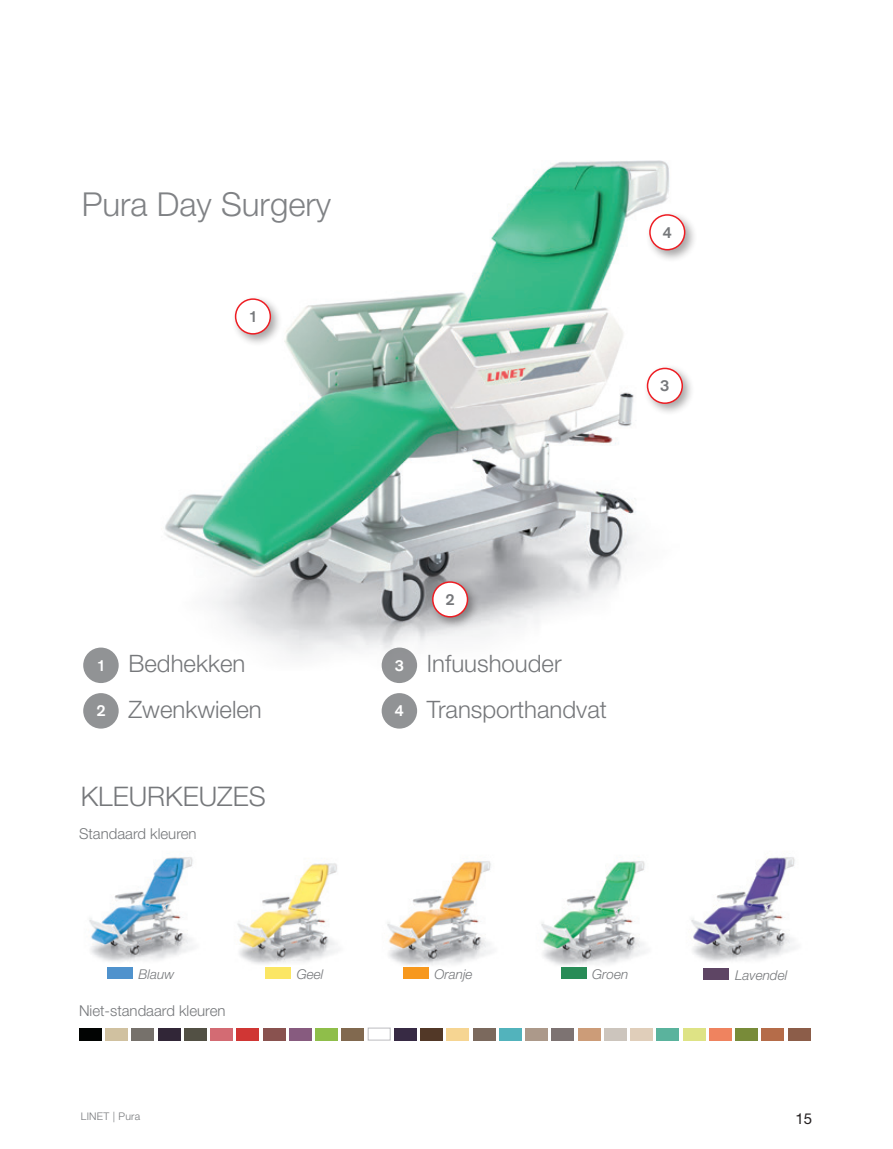
<style>
.page{position:relative;width:893px;height:1149px;background:#fff}
.page>*{position:absolute;margin:0;border:0;box-sizing:border-box;transform-origin:0 0}
.t1{font:300 33px "Helvetica Neue LT Pro";color:#808285}
._001_bullet{font:300 27px "Helvetica Neue LT Pro";color:#76787b}
._001_bullet-2{font:300 24px "Helvetica Neue LT Pro";color:#76787b}
._001_bullet-3{font:500 16.5px "Accius TOT";color:#76787b}
._001_bullet-4{font:500 16.5px "Accius TOT";color:#fff}
._02_titulek_02{font:300 15px "Helvetica Neue LT Pro";color:#76787b}
.t2{font:15px "Helvetica Neue LT Pro";color:#231f20}
._02_titulek_02-2{font:italic 300 13.5px "Helvetica Neue LT Pro";color:#76787b}
.t3{font:300 10.5px "Helvetica Neue LT Pro";letter-spacing:.025em;color:#76787b}
</style>
<div class="page">
<img style="left:83px;top:160px;width:586px;height:510px">
<div style="left:428px;top:577px;width:52px;height:52px;background:#231f20;opacity:.4"></div>
<div style="left:433px;top:582px;width:34px;height:34px;background:#fff;border-radius:50%"></div>
<div style="left:432px;top:581px;width:36px;height:36px;border:2px solid #ee1d23;border-radius:50%"></div>
<div style="left:643px;top:364px;width:52px;height:52px;background:#231f20;opacity:.4"></div>
<div style="left:647px;top:368px;width:35px;height:35px;background:#fff;border-radius:50%"></div>
<div style="left:647px;top:367px;width:36px;height:37px;border:2px solid #ee1d23;border-radius:50%"></div>
<div style="left:645px;top:211px;width:52px;height:51px;background:#231f20;opacity:.4"></div>
<div style="left:650px;top:215px;width:35px;height:34px;background:#fff;border-radius:50%"></div>
<div style="left:649px;top:214px;width:36px;height:36px;border:2px solid #ee1d23;border-radius:50%"></div>
<div style="left:231px;top:295px;width:52px;height:51px;background:#231f20;opacity:.4"></div>
<div style="left:236px;top:299px;width:34px;height:35px;background:#fff;border-radius:50%"></div>
<div style="left:235px;top:298px;width:36px;height:36px;border:2px solid #ee1d23;border-radius:50%"></div>
<img style="left:89px;top:857px;width:104px;height:105px">
<img style="left:691px;top:857px;width:104px;height:112px">
<img style="left:237px;top:862px;width:101px;height:102px">
<img style="left:387px;top:861px;width:104px;height:105px">
<img style="left:541px;top:861px;width:104px;height:112px">
<div style="left:79px;top:1027px;width:23px;height:13px;background:#020403"></div>
<div style="left:446px;top:1027px;width:23px;height:13px;background:#f6d592"></div>
<div style="left:263px;top:1027px;width:23px;height:13px;background:#89524f"></div>
<div style="left:630px;top:1027px;width:23px;height:13px;background:#e0ceba"></div>
<div style="left:158px;top:1027px;width:23px;height:13px;background:#312637"></div>
<div style="left:525px;top:1027px;width:23px;height:13px;background:#ac998a"></div>
<div style="left:342px;top:1027px;width:22px;height:13px;background:#81694f"></div>
<div style="left:709px;top:1027px;width:23px;height:13px;background:#ef835f"></div>
<div style="left:105px;top:1027px;width:23px;height:13px;background:#d0c1a0"></div>
<div style="left:473px;top:1027px;width:23px;height:13px;background:#7b695d"></div>
<div style="left:289px;top:1027px;width:23px;height:13px;background:#875b7f"></div>
<div style="left:656px;top:1027px;width:23px;height:13px;background:#5ab39d"></div>
<div style="left:184px;top:1027px;width:23px;height:13px;background:#525044"></div>
<div style="left:551px;top:1027px;width:23px;height:13px;background:#7d7372"></div>
<div style="left:368px;top:1027px;width:23px;height:13px;background:#fff;border:1px solid #bcbdc0"></div>
<div style="left:735px;top:1027px;width:23px;height:13px;background:#788b39"></div>
<div style="left:132px;top:1027px;width:22px;height:13px;background:#76716b"></div>
<div style="left:499px;top:1027px;width:23px;height:13px;background:#52b3bc"></div>
<div style="left:315px;top:1027px;width:23px;height:13px;background:#8fbe4a"></div>
<div style="left:683px;top:1027px;width:22px;height:13px;background:#dee385"></div>
<div style="left:210px;top:1027px;width:23px;height:13px;background:#d36b73"></div>
<div style="left:578px;top:1027px;width:22px;height:13px;background:#cc9c78"></div>
<div style="left:394px;top:1027px;width:23px;height:13px;background:#372a44"></div>
<div style="left:761px;top:1027px;width:23px;height:13px;background:#b56c49"></div>
<div style="left:237px;top:1027px;width:22px;height:13px;background:#d03634"></div>
<div style="left:604px;top:1027px;width:23px;height:13px;background:#ccc5bd"></div>
<div style="left:420px;top:1027px;width:23px;height:13px;background:#523827"></div>
<div style="left:788px;top:1027px;width:22px;height:13px;background:#8c5d49"></div>
<div style="left:83px;top:647px;width:36px;height:35px;background:#919395;border-radius:50%"></div>
<div style="left:83px;top:693px;width:36px;height:35px;background:#919395;border-radius:50%"></div>
<div style="left:382px;top:647px;width:35px;height:35px;background:#919395;border-radius:50%"></div>
<div style="left:382px;top:693px;width:35px;height:35px;background:#919395;border-radius:50%"></div>
<div style="left:107px;top:967px;width:26px;height:11px;background:#4f92cd"></div>
<div style="left:265px;top:967px;width:26px;height:11px;background:#fbe664"></div>
<div style="left:403px;top:967px;width:26px;height:11px;background:#f7981d"></div>
<div style="left:561px;top:967px;width:25px;height:11px;background:#288c57"></div>
<div style="left:704px;top:968px;width:25px;height:11px;background:#5e4564"></div>
<p class="t1" style="left:82px;top:184px;width:251px">Pura Day Surgery</p>
<p class="_001_bullet-3" style="left:248px;top:307px;width:11px">1</p>
<p class="_001_bullet-3" style="left:662px;top:223px;width:11px">4</p>
<p class="_001_bullet-3" style="left:660px;top:376px;width:11px">3</p>
<p class="_001_bullet-4" style="left:96px;top:656px;width:11px">1</p>
<p class="_001_bullet-2" style="left:128px;top:649px;width:118px">Bedhekken</p>
<p class="_001_bullet-4" style="left:96px;top:701px;width:11px">2</p>
<p class="_001_bullet-2" style="left:128px;top:694px;width:135px">Zwenkwielen</p>
<p class="_001_bullet" style="left:81px;top:779px;width:187px">KLEURKEUZES</p>
<p class="_02_titulek_02" style="left:79px;top:824px;width:119px">Standaard kleuren</p>
<p class="_001_bullet-3" style="left:445px;top:590px;width:11px">2</p>
<p class="_001_bullet-4" style="left:394px;top:656px;width:11px">3</p>
<p class="_001_bullet-2" style="left:427px;top:649px;width:136px">Infuushouder</p>
<p class="_001_bullet-4" style="left:394px;top:701px;width:11px">4</p>
<p class="_001_bullet-2" style="left:427px;top:694px;width:182px">Transporthandvat</p>
<p class="_02_titulek_02-2" style="left:139px;top:965px;width:37px">Blauw</p>
<p class="_02_titulek_02-2" style="left:297px;top:965px;width:28px">Geel</p>
<p class="_02_titulek_02-2" style="left:435px;top:965px;width:40px">Oranje</p>
<p class="_02_titulek_02-2" style="left:592px;top:965px;width:38px">Groen</p>
<p class="_02_titulek_02-2" style="left:735px;top:966px;width:54px">Lavendel</p>
<p class="_02_titulek_02" style="left:79px;top:1000px;width:148px">Niet-standaard kleuren</p>
<p class="t3" style="left:81px;top:1109px;width:61px">LINET | Pura</p>
<p class="t2" style="left:795px;top:1108px;width:18px">15</p>
</div>
